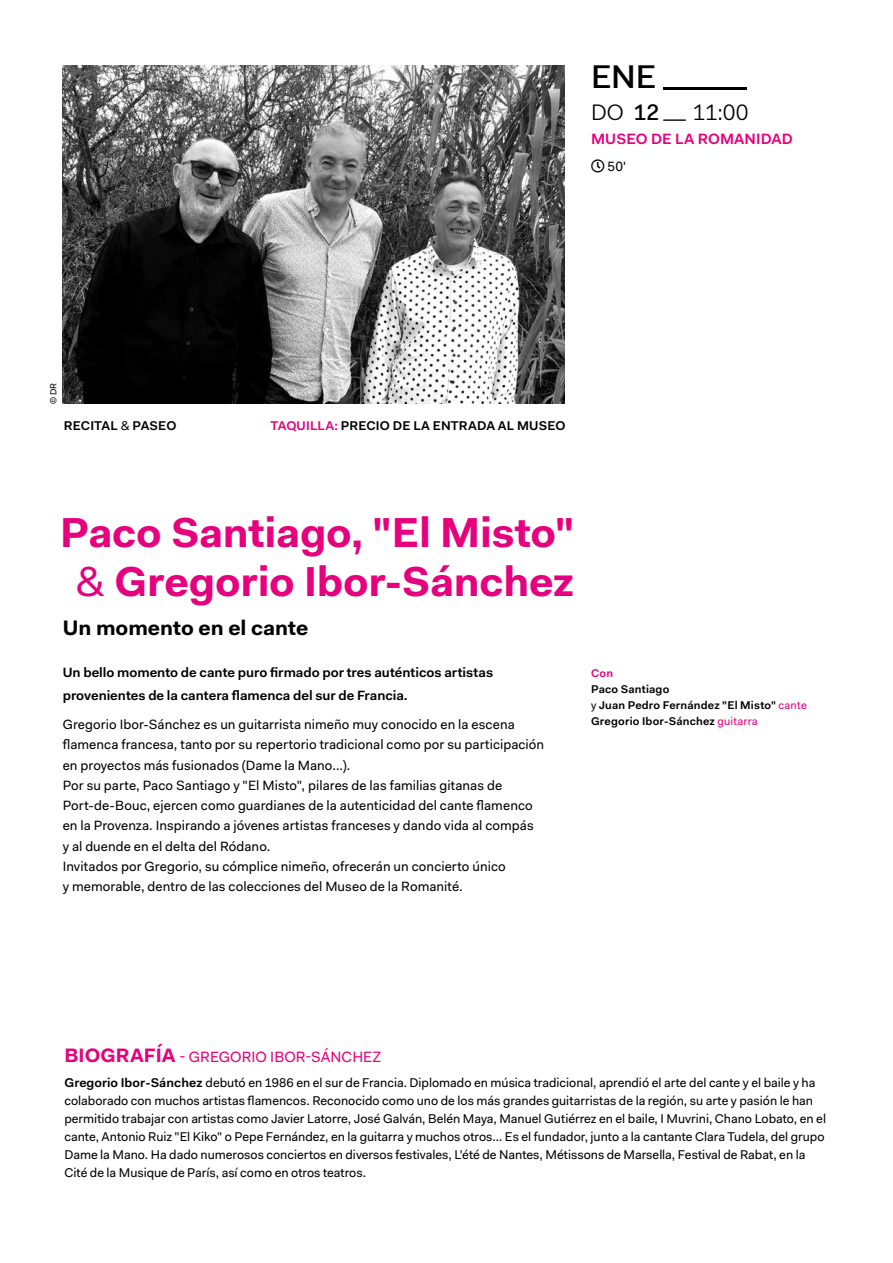
<style>
.page{position:relative;width:893px;height:1263px;background:#fff}
.page>*{position:absolute;margin:0;border:0;box-sizing:border-box;transform-origin:0 0}
.t1{font:700 42px/49.5px "Fakt Pro";letter-spacing:-.005em;color:#e6007d;text-align:center}
.t2{font:500 33px "Fakt Pro";color:#000}
.t3{font:22.5px "Fakt Pro Blond";color:#000}
.t4{font:700 21px "Fakt Pro";color:#000}
.t5{font:15px "Fakt Pro";letter-spacing:.005em;color:#e6007d}
.t6{font:600 15px "Fakt Pro";letter-spacing:.005em;color:#e6007d}
.t7{font:13.5px/20.2px "Fakt Pro";letter-spacing:.01em;color:#000}
.t8{font:600 13.5px/22.5px "Fakt Pro";color:#000}
.t9{font:12.75px/18px "Fakt Pro";color:#000}
.t10{font:600 12.75px "Fakt Pro";letter-spacing:.015em;color:#000}
.t11{font:600 11.25px/15.8px "Fakt Pro";letter-spacing:.015em;color:#000}
.t12{font:600 11.25px "Fakt Pro";color:#e6007d}
.t13{font:9px "Fakt Pro";color:#000}
.s1{font-family:"Fakt Pro";font-weight:500}
.s2{font-weight:400}
.s3{color:#e6007d}
.s4{font-weight:400;color:#e6007d}
.s5{font-weight:700;font-size:19.5px}
.s6{font-weight:600}
</style>
<div class="page">
<img style="left:63px;top:66px;width:501px;height:338px">
<h2 class="t2" style="left:591px;top:55px;width:158px">ENE _</h2>
<h3 class="t3" style="left:591px;top:97px;width:159px">DO <span class="s1">12</span> _ 11:00</h3>
<p class="t6" style="left:591px;top:129px;width:203px">MUSEO DE LA ROMANIDAD</p>
<p class="t7" style="left:607px;top:156px;width:20px">50'</p>
<p class="t13" style="left:47px;top:404px;width:23px;rotate:-90deg">© DR</p>
<p class="t10" style="left:64px;top:417px;width:114px">RECITAL <span class="s2">&amp;</span> PASEO</p>
<p class="t10" style="left:270px;top:417px;width:297px"><span class="s3">TAQUILLA:</span> PRECIO DE LA ENTRADA AL MUSEO</p>
<h1 class="t1" style="left:60px;top:507px;width:515px">Paco Santiago, "El Misto" <span class="s2">&amp;</span> Gregorio Ibor-Sánchez</h1>
<h3 class="t4" style="left:63px;top:613px;width:247px">Un momento en el cante</h3>
<p class="t8" style="left:63px;top:661px;width:432px">Un bello momento de cante puro firmado por tres auténticos artistas provenientes de la cantera flamenca del sur de Francia.</p>
<p class="t7" style="left:63px;top:714px;width:483px">Gregorio Ibor-Sánchez es un guitarrista nimeño muy conocido en la escena flamenca francesa, tanto por su repertorio tradicional como por su participación en proyectos más fusionados (Dame la Mano...).<br>Por su parte, Paco Santiago y "El Misto", pilares de las familias gitanas de Port-de-Bouc, ejercen como guardianes de la autenticidad del cante flamenco en la Provenza. Inspirando a jóvenes artistas franceses y dando vida al compás<br>y al duende en el delta del Ródano.<br>Invitados por Gregorio, su cómplice nimeño, ofrecerán un concierto único<br>y memorable, dentro de las colecciones del Museo de la Romanité.</p>
<p class="t12" style="left:591px;top:666px;width:24px">Con</p>
<p class="t11" style="left:591px;top:681px;width:217px">Paco Santiago<br><span class="s2">y</span> Juan Pedro Fernández "El Misto" <span class="s4">cante<br></span>Gregorio Ibor-Sánchez <span class="s4">guitarra</span></p>
<p class="t5" style="left:64px;top:1047px;width:318px"><span class="s5">BIOGRAFÍA</span> - GREGORIO IBOR-SÁNCHEZ</p>
<p class="t9" style="left:64px;top:1073px;width:763px"><span class="s6">Gregorio Ibor-Sánchez</span> debutó en 1986 en el sur de Francia. Diplomado en música tradicional, aprendió el arte del cante y el baile y ha colaborado con muchos artistas flamencos. Reconocido como uno de los más grandes guitarristas de la región, su arte y pasión le han permitido trabajar con artistas como Javier Latorre, José Galván, Belén Maya, Manuel Gutiérrez en el baile, I Muvrini, Chano Lobato, en el cante, Antonio Ruiz "El Kiko" o Pepe Fernández, en la guitarra y muchos otros… Es el fundador, junto a la cantante Clara Tudela, del grupo Dame la Mano. Ha dado numerosos conciertos en diversos festivales, L'été de Nantes, Métissons de Marsella, Festival de Rabat, en la Cité de la Musique de París, así como en otros teatros.</p>
</div>
